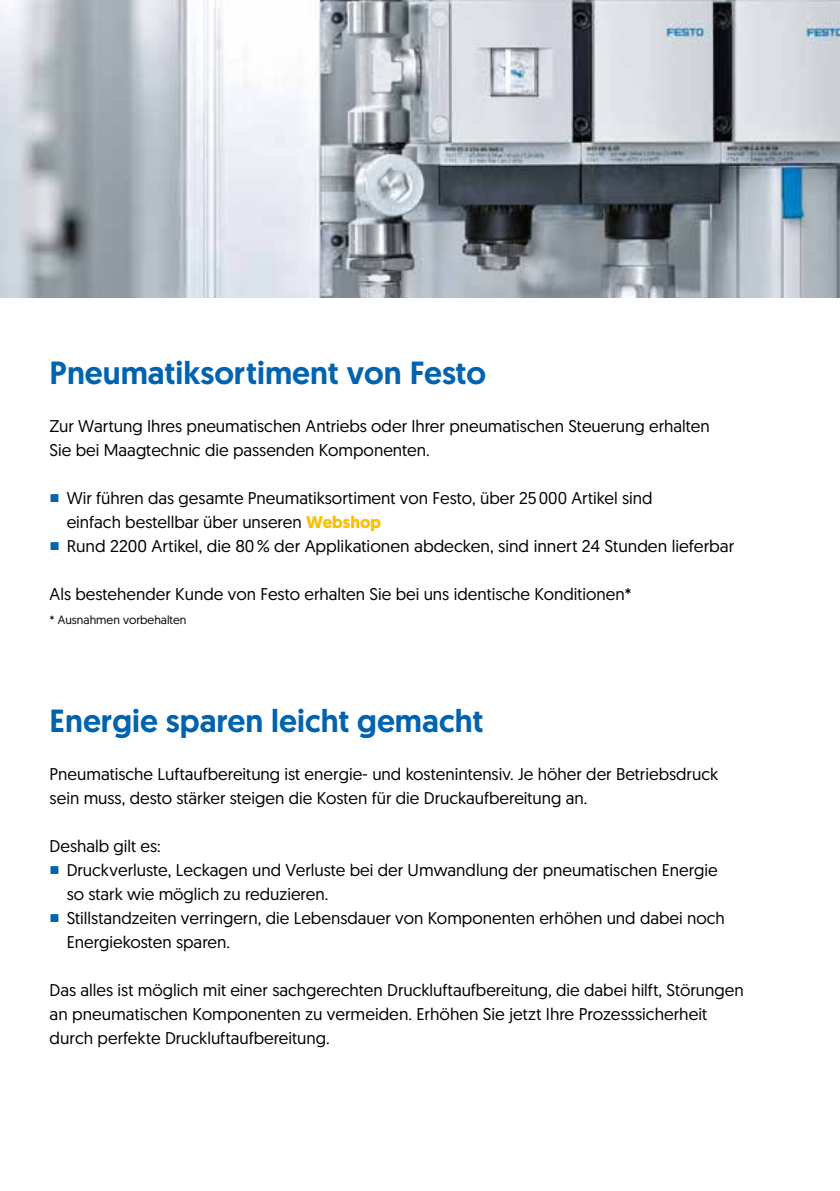
<style>
.page{position:relative;width:840px;height:1191px;background:#fff}
.page>*{position:absolute;margin:0;border:0;box-sizing:border-box;transform-origin:0 0}
.t1{font:500 32px "Geomanist Word";color:#0063af}
.t2{font:17px/24px "Geomanist Word";color:#000}
.t3{font:12px "Geomanist Word";color:#000}
.s1{font-family:"Arial";color:#0063af}
.s2{font-weight:700;color:#fcbf00}
</style>
<div class="page">
<img style="left:0;top:0;width:839px;height:298px">
<h1 class="t1" style="left:50px;top:352px;width:438px">Pneumatiksortiment von Festo</h1>
<p class="t2" style="left:50px;top:414px;width:661px">Zur Wartung Ihres pneumatischen Antriebs oder Ihrer pneumatischen Steuerung erhalten<br>Sie bei Maagtechnic die passenden Komponenten.</p>
<p class="t2" style="left:67px;top:486px;width:587px;text-indent:-17px"><span class="s1">■</span> Wir führen das gesamte Pneumatiksortiment von Festo, über 25000 Artikel sind einfach bestellbar über unseren <span class="s2">Webshop</span></p>
<p class="t2" style="left:50px;top:534px;width:685px"><span class="s1">■</span> Rund 2200 Artikel, die 80% der Applikationen abdecken, sind innert 24 Stunden lieferbar</p>
<p class="t2" style="left:50px;top:582px;width:583px">Als bestehender Kunde von Festo erhalten Sie bei uns identische Konditionen*</p>
<p class="t3" style="left:50px;top:612px;width:138px">* Ausnahmen vorbehalten</p>
<h1 class="t1" style="left:50px;top:700px;width:435px">Energie sparen leicht gemacht</h1>
<p class="t2" style="left:50px;top:762px;width:669px">Pneumatische Luftaufbereitung ist energie- und kostenintensiv. Je höher der Betriebsdruck sein muss, desto stärker steigen die Kosten für die Druckaufbereitung an.</p>
<p class="t2" style="left:50px;top:834px;width:113px">Deshalb gilt es:</p>
<p class="t2" style="left:67px;top:858px;width:652px;text-indent:-17px"><span class="s1">■</span> Druckverluste, Leckagen und Verluste bei der Umwandlung der pneumatischen Energie so stark wie möglich zu reduzieren.</p>
<p class="t2" style="left:67px;top:906px;width:659px;text-indent:-17px"><span class="s1">■</span> Stillstandzeiten verringern, die Lebensdauer von Komponenten erhöhen und dabei noch<br>Energiekosten sparen.</p>
<p class="t2" style="left:50px;top:978px;width:695px">Das alles ist möglich mit einer sachgerechten Druckluftaufbereitung, die dabei hilft, Störungen an pneumatischen Komponenten zu vermeiden. Erhöhen Sie jetzt Ihre Prozesssicherheit durch perfekte Druckluftaufbereitung.</p>
</div>
